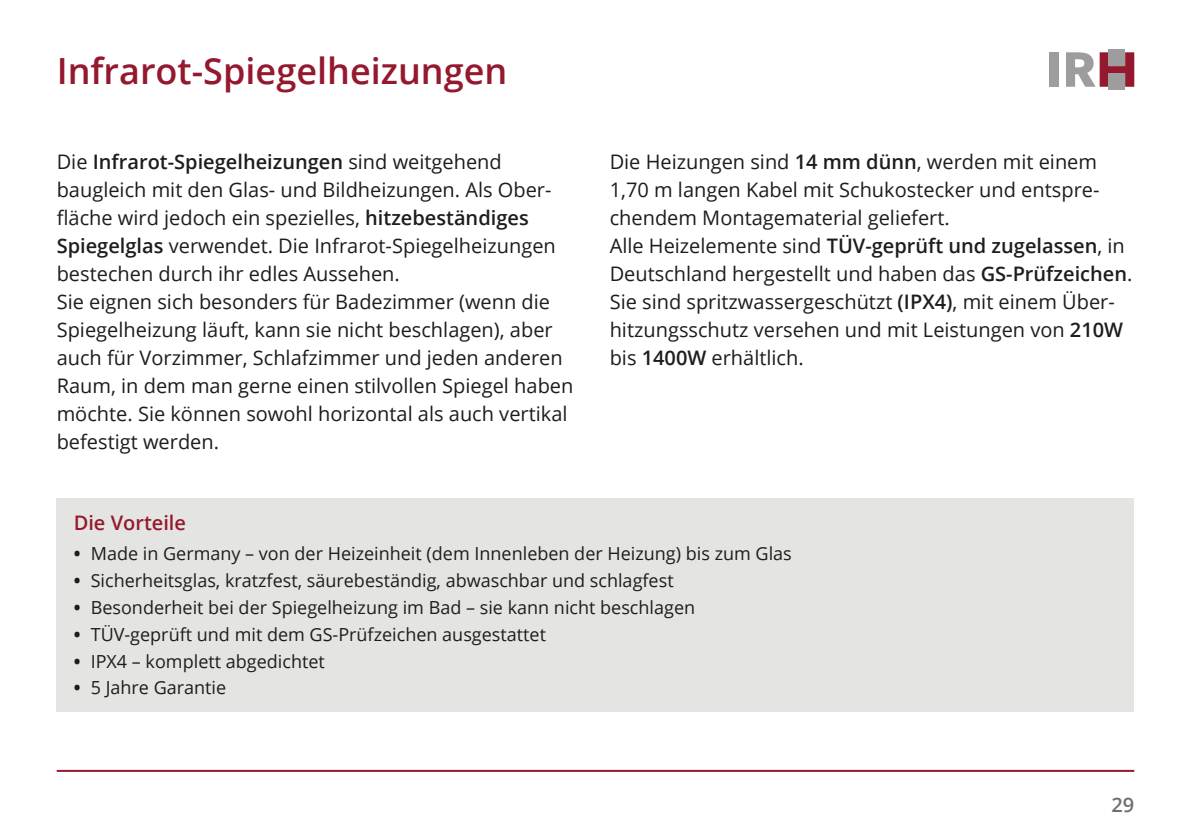
<style>
.page{position:relative;width:1191px;height:840px;background:#fff}
.page>*{position:absolute;margin:0;border:0;box-sizing:border-box;transform-origin:0 0}
.t1{font:600 36px "Open Sans";color:#95192e}
.t2{font:20px/28px "Open Sans";color:#1d1d1b}
.t3{font:600 20px "Open Sans";color:#95192e}
.t4{font:600 20px "Open Sans";color:#70706f}
.t5{font:18px "Open Sans";color:#1d1d1b}
.s1{font-weight:600}
.s2{font-weight:700}
</style>
<div class="page">
<hr style="left:57px;top:769px;width:1077px;height:2px;background:#95192e">
<div style="left:1049px;top:52px;width:9px;height:35px;background:#9d9d9d"></div>
<svg style="left:1066px;top:52px;width:68px;height:35px"></svg>
<div style="left:1108px;top:50px;width:17px;height:16px;background:#9d9d9d"></div>
<div style="left:1108px;top:73px;width:17px;height:16px;background:#9d9d9d"></div>
<div style="left:57px;top:498px;width:1077px;height:213px;background:#e4e4e3"></div>
<h1 class="t1" style="left:57px;top:46px;width:452px">Infrarot-Spiegelheizungen</h1>
<p class="t2" style="left:57px;top:147px;width:518px">Die <span class="s1">Infrarot-Spiegelheizungen</span> sind weitgehend baugleich mit den Glas- und Bildheizungen. Als Ober&shy;fläche wird jedoch ein spezielles, <span class="s1">hitzebeständiges Spiegelglas</span> verwendet. Die Infrarot-Spiegelheizungen bestechen durch ihr edles Aussehen.<br>Sie eignen sich besonders für Badezimmer (wenn die Spiegelheizung läuft, kann sie nicht beschlagen), aber auch für Vorzimmer, Schlafzimmer und jeden anderen Raum, in dem man gerne einen stilvollen Spiegel haben möchte. Sie können sowohl horizontal als auch vertikal befestigt werden.</p>
<p class="t2" style="left:609px;top:147px;width:524px">Die Heizungen sind <span class="s1">14 mm dünn</span>, werden mit einem 1,70 m langen Kabel mit Schukostecker und entspre&shy;chendem Montagematerial geliefert.<br>Alle Heizelemente sind <span class="s1">TÜV-geprüft und zugelassen</span>, in Deutschland hergestellt und haben das <span class="s1">GS-Prüfzeichen</span>.<br>Sie sind spritzwassergeschützt <span class="s1">(IPX4)</span>, mit einem Über&shy;hitzungsschutz versehen und mit Leistungen von <span class="s1">210W </span>bis <span class="s1">1400W</span> erhältlich.</p>
<p class="t3" style="left:74px;top:509px;width:114px">Die Vorteile</p>
<p class="t5" style="left:74px;top:541px;width:719px"><span class="s2">•</span> Made in Germany – von der Heizeinheit (dem Innenleben der Heizung) bis zum Glas</p>
<p class="t5" style="left:74px;top:567px;width:601px"><span class="s2">•</span> Sicherheitsglas, kratzfest, säurebeständig, abwaschbar und schlagfest</p>
<p class="t5" style="left:74px;top:594px;width:623px"><span class="s2">•</span> Besonderheit bei der Spiegelheizung im Bad – sie kann nicht beschlagen</p>
<p class="t5" style="left:74px;top:621px;width:474px"><span class="s2">•</span> TÜV-geprüft und mit dem GS-Prüfzeichen ausgestattet</p>
<p class="t5" style="left:74px;top:648px;width:253px"><span class="s2">•</span> IPX4 – komplett abgedichtet</p>
<p class="t5" style="left:74px;top:675px;width:154px"><span class="s2">•</span> 5 Jahre Garantie</p>
<p class="t4" style="left:1111px;top:790px;width:24px">29</p>
</div>
